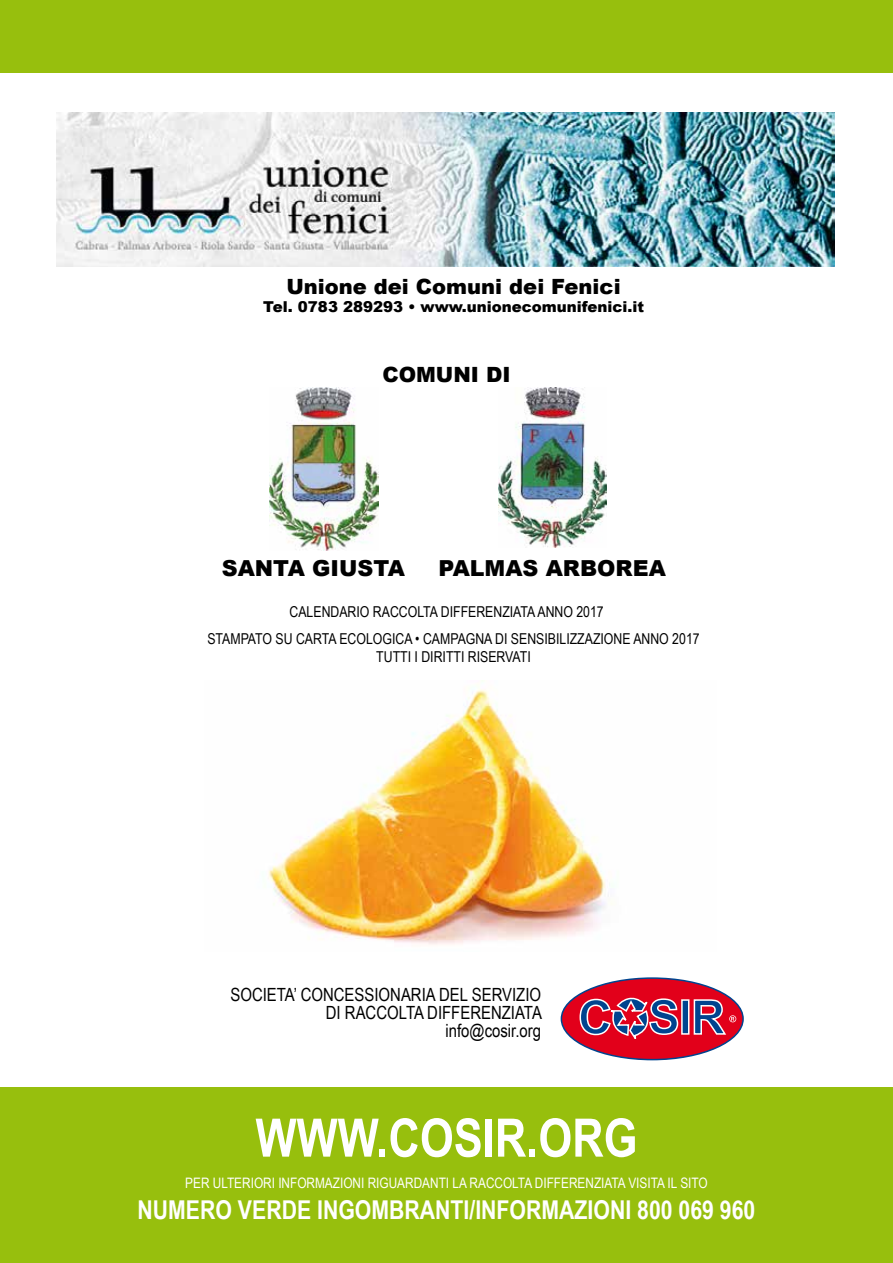
<style>
.page{position:relative;width:893px;height:1263px;background:#fff}
.page>*{position:absolute;margin:0;border:0;box-sizing:border-box;transform-origin:0 0}
.t1{font:700 53.1px "Arial Narrow";color:#fff}
.t2{font:700 25.95px "Arial Narrow";color:#fff}
.t3{font:900 22.05px "Arial";color:#000}
.t4{font:900 21px "Arial";color:#000}
.t5{font:18.15px/18px "Arial Narrow";color:#000;text-align:right}
.t6{font:15px/27.5px "Arial Narrow";color:#000}
.t7{font:900 15px "Arial";color:#000}
.t8{font:14.4px "Arial Narrow";color:#fff}
</style>
<div class="page">
<div style="left:0;top:0;width:893px;height:72px;background:#97bf0d"></div>
<div style="left:561px;top:978px;width:182px;height:81px;background:#e2001a;border-radius:50%"></div>
<div style="left:561px;top:977px;width:183px;height:83px;border:2px solid #00448f;border-radius:50%"></div>
<svg style="left:681px;top:999px;width:8px;height:36px"></svg>
<svg style="left:579px;top:997px;width:100px;height:48px"></svg>
<svg style="left:693px;top:998px;width:43px;height:38px"></svg>
<img style="left:268px;top:689px;width:345px;height:256px">
<img style="left:57px;top:112px;width:778px;height:155px">
<div style="left:0;top:1086px;width:893px;height:63px;background:#97bf0d"></div>
<div style="left:0;top:1149px;width:893px;height:114px;background:#97bf0d"></div>
<img style="left:269px;top:387px;width:109px;height:163px">
<img style="left:498px;top:387px;width:108px;height:160px">
<h3 class="t4" style="left:286px;top:271px;width:336px">Unione dei Comuni dei Fenici</h3>
<p class="t7" style="left:263px;top:296px;width:382px">Tel. 0783 289293 • www.unionecomunifenici.it</p>
<h3 class="t4" style="left:382px;top:359px;width:130px">COMUNI DI</h3>
<h3 class="t3" style="left:222px;top:552px;width:185px">SANTA GIUSTA</h3>
<h3 class="t3" style="left:439px;top:552px;width:229px">PALMAS ARBOREA</h3>
<p class="t6" style="left:207px;top:597px;width:494px;text-indent:82px">CALENDARIO RACCOLTA DIFFERENZIATA ANNO 2017<br>STAMPATO SU CARTA ECOLOGICA • CAMPAGNA DI SENSIBILIZZAZIONE ANNO 2017</p>
<p class="t6" style="left:376px;top:643px;width:156px">TUTTI I DIRITTI RISERVATI</p>
<p class="t5" style="left:230px;top:984px;width:313px">SOCIETA’ CONCESSIONARIA DEL SERVIZIO<br>DI RACCOLTA DIFFERENZIATA info@cosir.org</p>
<h1 class="t1" style="left:256px;top:1098px;width:383px">WWW.COSIR.ORG</h1>
<p class="t8" style="left:185px;top:1172px;width:524px">PER ULTERIORI INFORMAZIONI RIGUARDANTI LA RACCOLTA DIFFERENZIATA VISITA IL SITO</p>
<h2 class="t2" style="left:138px;top:1190px;width:619px">NUMERO VERDE INGOMBRANTI/INFORMAZIONI 800 069 960</h2>
</div>
